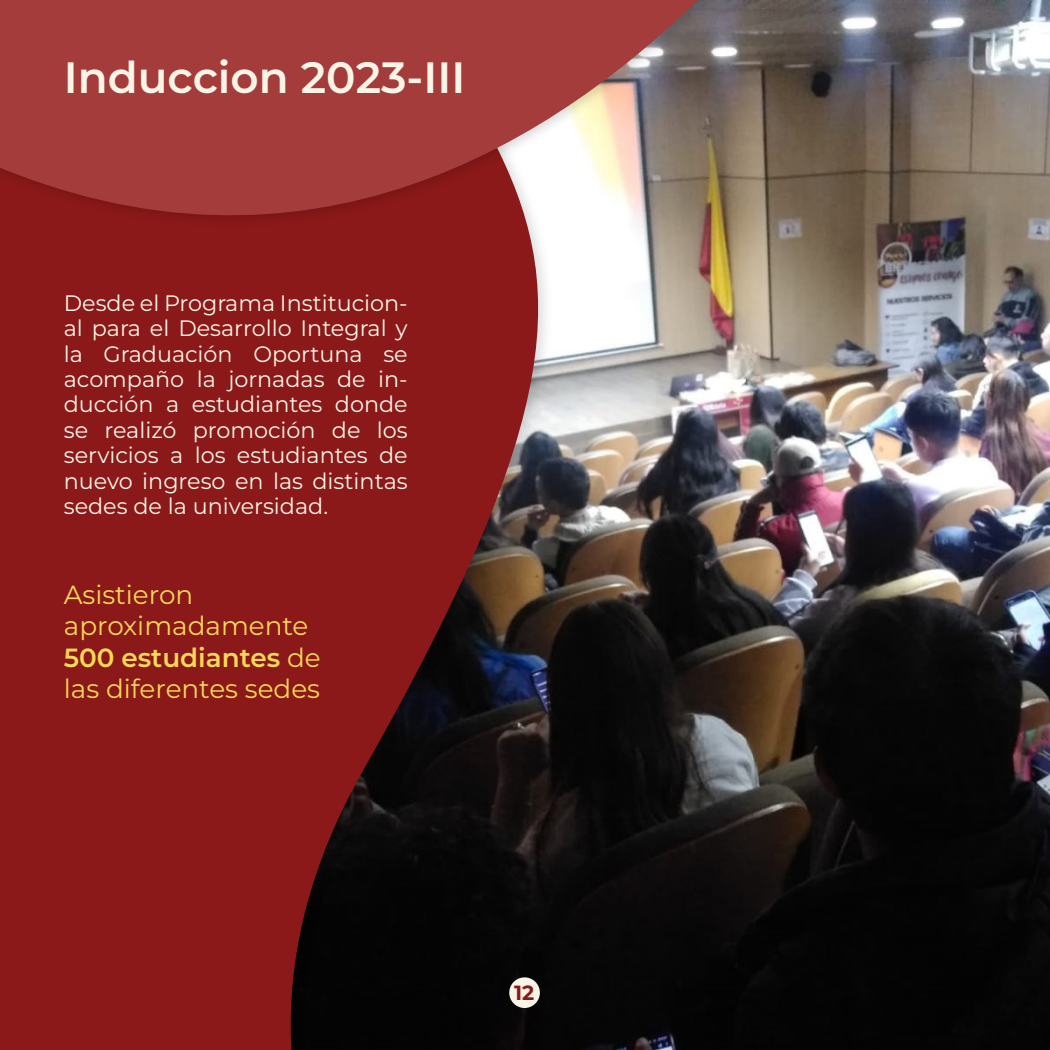
<style>
.page{position:relative;width:1050px;height:1050px;background:#fff}
.page>*{position:absolute;margin:0;border:0;box-sizing:border-box;transform-origin:0 0}
.t1{font:600 43.75px "Montserrat";color:#f8f5e7}
.t2{font:26.25px/31.5px "Montserrat";color:#f8d958}
.t3{font:22.31px/25.4px "Montserrat";color:#f8f5e7;text-align:justify}
.t4{font:700 20.56px "Montserrat";color:#8c1919}
.s1{font-weight:600}
</style>
<div class="page">
<img style="left:567px;top:0;width:483px;height:1050px">
<svg style="left:0;top:622px;width:567px;height:428px;background:#591313"></svg>
<img style="left:880px;top:0;width:18px;height:233px">
<img style="left:0;top:0;width:880px;height:622px">
<div style="left:509px;top:977px;width:31px;height:31px;background:#f8f5e7;border-radius:50%"></div>
<h1 class="t1" style="left:64px;top:48px;width:403px">Induccion 2023-III</h1>
<p class="t3" style="left:64px;top:290px;width:345px">Desde el Programa Institucion&shy;al para el Desarrollo Integral y la Graduación Oportuna se acompaño la jornadas de in&shy;ducción a estudiantes donde se realizó promoción de los servicios a los estudiantes de nuevo ingreso en las distintas sedes de la universidad.</p>
<p class="t2" style="left:64px;top:578px;width:258px">Asistieron aproximadamente<br><span class="s1">500 estudiantes</span> de las diferentes sedes</p>
<p class="t4" style="left:514px;top:979px;width:22px">12</p>
</div>
